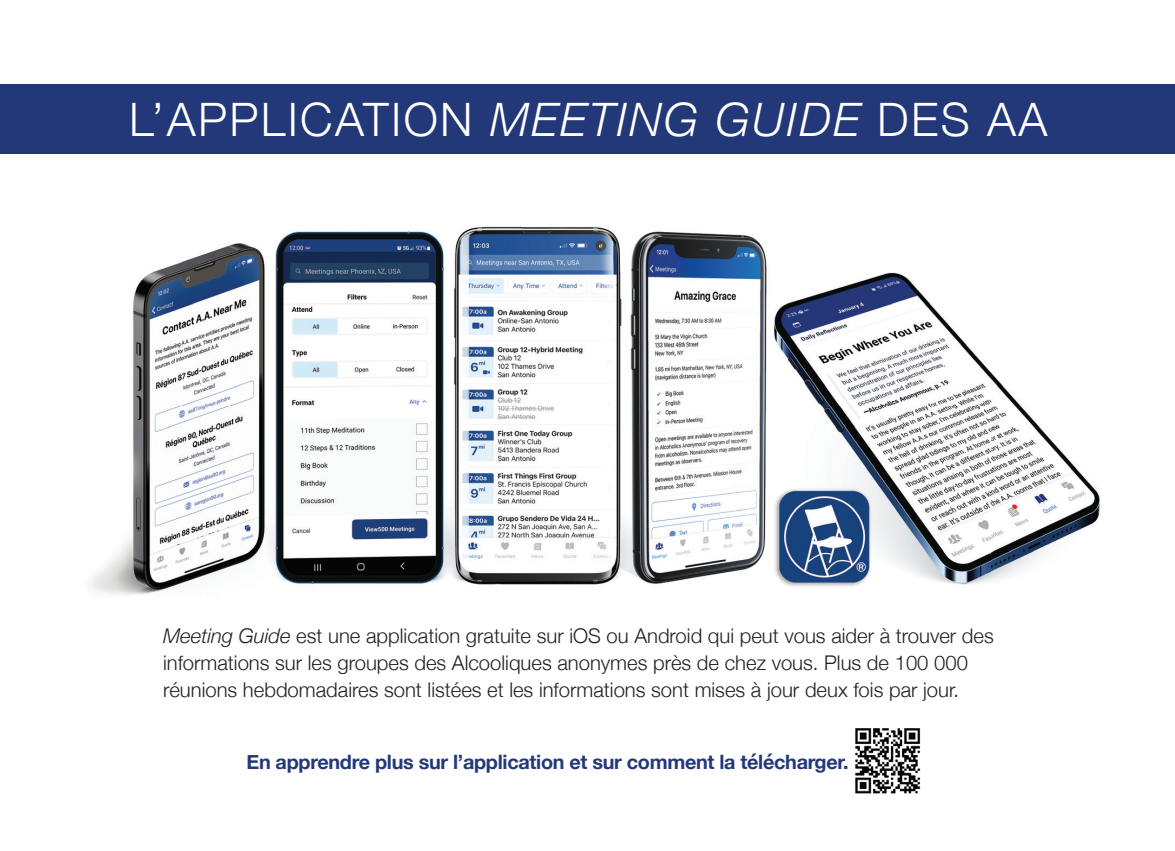
<style>
.page{position:relative;width:1175px;height:851px;background:#fff}
.page>*{position:absolute;margin:0;border:0;box-sizing:border-box;transform-origin:0 0}
.t1{font:300 46.12px "Helvetica Neue";letter-spacing:.05em;color:#fff}
.t2{font:300 20.25px/27px "Helvetica Neue";color:#231f20}
.t3{font:700 19.8px "Helvetica Neue";letter-spacing:-.015em;color:#223879}
.s1{font-style:italic}
</style>
<div class="page">
<img style="left:91px;top:226px;width:1009px;height:369px">
<div style="left:0;top:84px;width:1174px;height:69px;background:#223879"></div>
<img style="left:855px;top:728px;width:65px;height:65px">
<h1 class="t1" style="left:129px;top:82px;width:919px">L’APPLICATION <span class="s1">MEETING GUIDE</span> DES AA</h1>
<p class="t2" style="left:163px;top:620px;width:832px"><span class="s1">Meeting Guide</span> est une application gratuite sur iOS ou Android qui peut vous aider à trouver des informations sur les groupes des Alcooliques anonymes près de chez vous. Plus de 100 000 réunions hebdomadaires sont listées et les informations sont mises à jour deux fois par jour.</p>
<p class="t3" style="left:246px;top:746px;width:603px">En apprendre plus sur l’application et sur comment la télécharger.</p>
</div>
